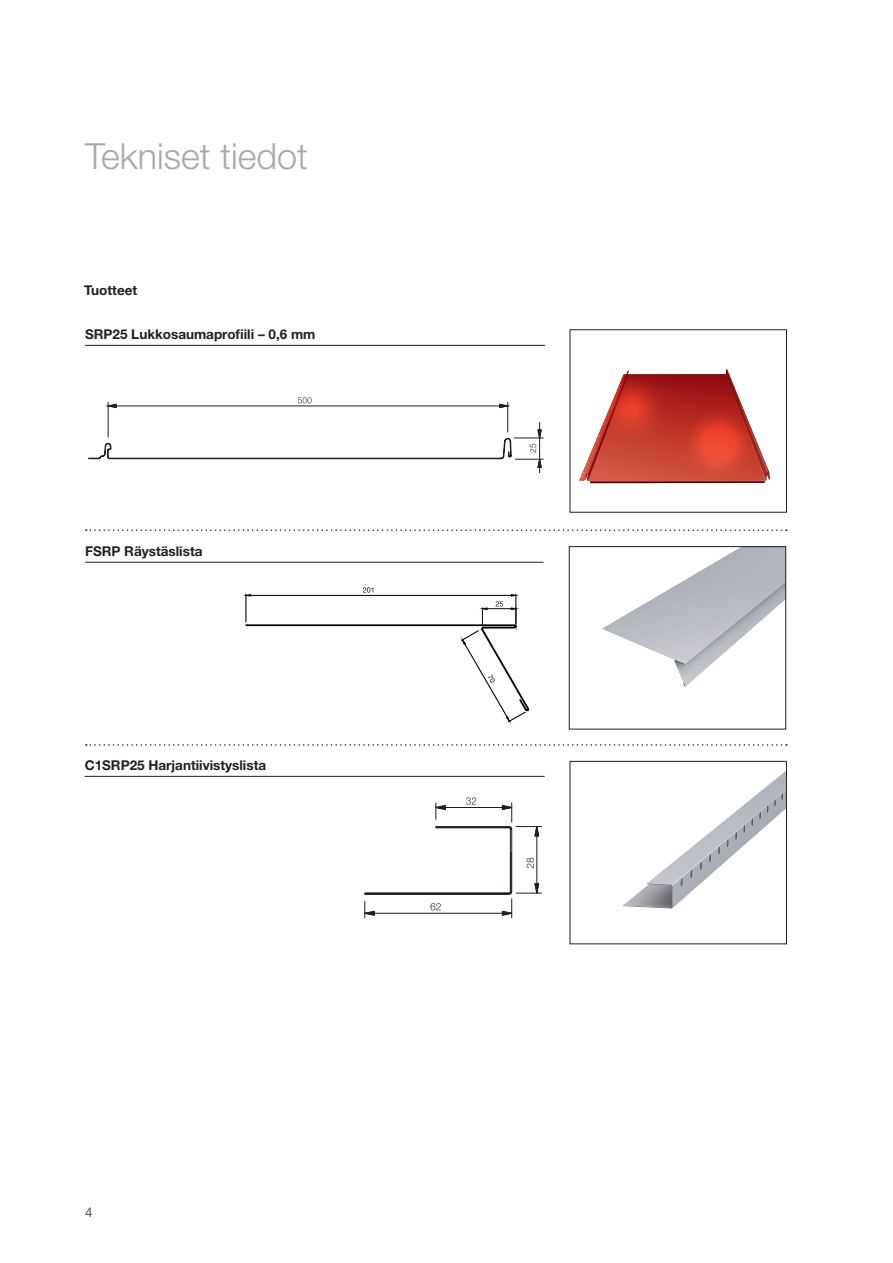
<style>
.page{position:relative;width:893px;height:1263px;background:#fff}
.page>*{position:absolute;margin:0;border:0;box-sizing:border-box;transform-origin:0 0}
.t1{font:300 36px "Helvetica Neue LT Pro";color:#a8a9ad}
.t2{font:700 13.5px "Helvetica Neue LT Pro";color:#231f20}
.t3{font:300 13.5px "Helvetica Neue LT Pro";color:#231f20}
.t4{font:300 8.4px "Helvetica Neue LT Pro";color:#231f20}
</style>
<div class="page">
<svg style="left:86px;top:529px;width:701px;height:2px"></svg>
<svg style="left:86px;top:744px;width:701px;height:2px"></svg>
<img style="left:602px;top:548px;width:182px;height:139px">
<div style="left:569px;top:546px;width:217px;height:183px;border:1px solid #231f20"></div>
<img style="left:579px;top:369px;width:191px;height:115px">
<svg style="left:243px;top:587px;width:286px;height:137px"></svg>
<svg style="left:89px;top:397px;width:455px;height:75px"></svg>
<img style="left:622px;top:772px;width:163px;height:137px">
<div style="left:570px;top:761px;width:217px;height:183px;border:1px solid #231f20"></div>
<svg style="left:364px;top:797px;width:177px;height:121px"></svg>
<hr style="left:85px;top:562px;width:459px;height:1px;background:#231f20">
<hr style="left:85px;top:345px;width:460px;height:1px;background:#231f20">
<hr style="left:85px;top:776px;width:460px;height:1px;background:#231f20">
<h1 class="t1" style="left:85px;top:134px;width:224px">Tekniset tiedot</h1>
<p class="t2" style="left:84px;top:281px;width:55px">Tuotteet</p>
<p class="t2" style="left:85px;top:326px;width:232px">SRP25 Lukkosaumaprofiili – 0,6 mm</p>
<p class="t2" style="left:85px;top:543px;width:119px">FSRP Räystäslista</p>
<p class="t2" style="left:85px;top:757px;width:183px">C1SRP25 Harjantiivistyslista</p>
<p class="t3" style="left:85px;top:1204px;width:9px">4</p>
<p class="t4" style="left:528px;top:453px;width:11px;rotate:-90deg">25</p>
</div>
